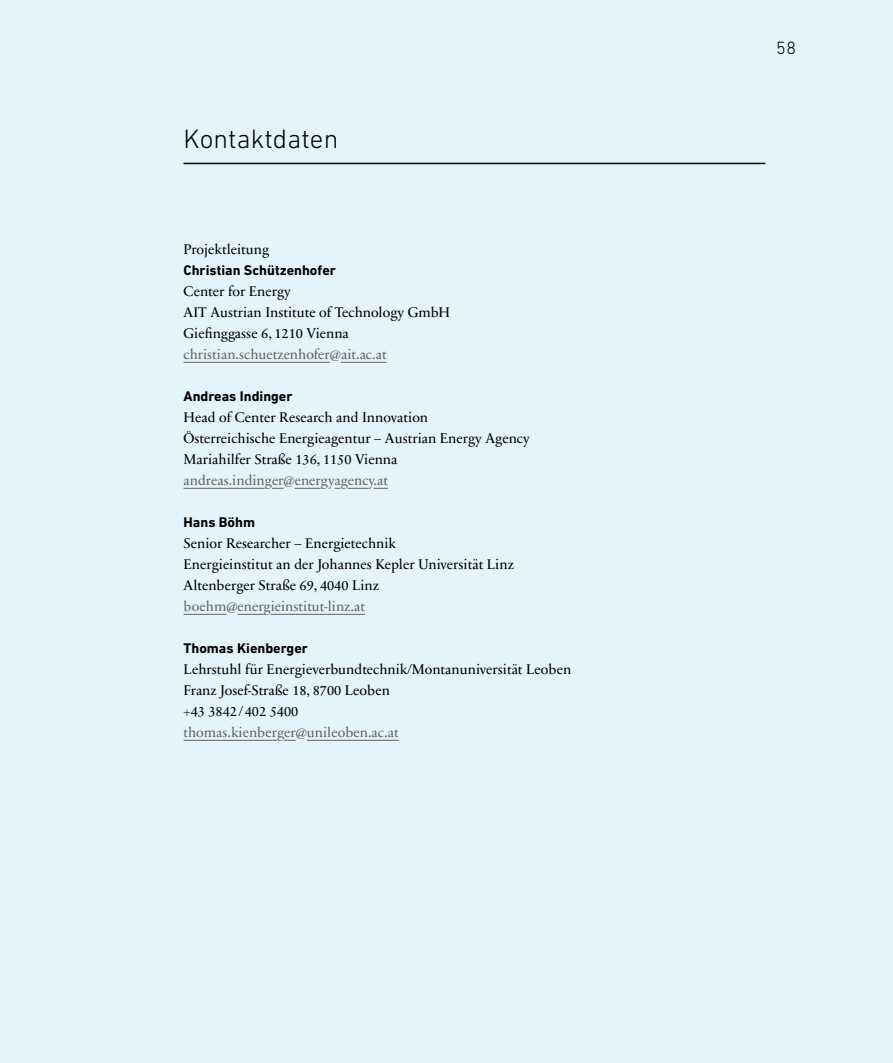
<style>
.page{position:relative;width:893px;height:1063px;background:#e4f4fc}
.page>*{position:absolute;margin:0;border:0;box-sizing:border-box;transform-origin:0 0}
.t1{font:300 27px "DIN Next LT Pro";letter-spacing:.005em;color:#000}
.t2{font:300 18px "DIN Next LT Pro";color:#000}
.t3{font:14.25px/21px "Sabon Next LT Pro";color:#000}
.t4{font:14.25px "Sabon Next LT Pro";color:#646363}
.t5{font:700 14.25px "DIN Next LT Pro";color:#000}
</style>
<div class="page">
<hr style="left:184px;top:163px;width:581px;height:1px;background:#000">
<hr style="left:184px;top:362px;width:146px;height:1px;background:#646363">
<hr style="left:341px;top:362px;width:46px;height:1px;background:#646363">
<hr style="left:184px;top:488px;width:81px;height:1px;background:#646363">
<svg style="left:272px;top:488px;width:12px;height:1px"></svg>
<svg style="left:295px;top:488px;width:26px;height:1px"></svg>
<svg style="left:348px;top:488px;width:40px;height:1px"></svg>
<hr style="left:184px;top:614px;width:42px;height:1px;background:#646363">
<svg style="left:237px;top:614px;width:27px;height:1px"></svg>
<hr style="left:271px;top:614px;width:94px;height:1px;background:#646363">
<hr style="left:184px;top:740px;width:93px;height:1px;background:#646363">
<svg style="left:284px;top:740px;width:12px;height:1px"></svg>
<hr style="left:307px;top:740px;width:92px;height:1px;background:#646363">
<h1 class="t1" style="left:184px;top:123px;width:156px">Kontaktdaten</h1>
<p class="t3" style="left:184px;top:238px;width:87px">Projektleitung</p>
<p class="t5" style="left:184px;top:261px;width:154px">Christian Schützenhofer</p>
<p class="t3" style="left:184px;top:280px;width:268px">Center for Energy<br>AIT Austrian Institute of Technology GmbH<br>Giefinggasse 6, 1210 Vienna</p>
<p class="t4" style="left:184px;top:343px;width:205px">christian.schuetzenhofer@ait.ac.at</p>
<p class="t5" style="left:184px;top:387px;width:110px">Andreas Indinger</p>
<p class="t3" style="left:184px;top:406px;width:348px">Head of Center Research and Innovation<br>Österreichische Energieagentur – Austrian Energy Agency<br>Mariahilfer Straße 136, 1150 Vienna</p>
<p class="t4" style="left:184px;top:469px;width:206px">andreas.indinger@energyagency.at</p>
<p class="t5" style="left:184px;top:513px;width:73px">Hans Böhm</p>
<p class="t3" style="left:184px;top:532px;width:332px">Senior Researcher – Energietechnik<br>Energieinstitut an der Johannes Kepler Universität Linz<br>Altenberger Straße 69, 4040 Linz</p>
<p class="t4" style="left:184px;top:595px;width:183px">boehm@energieinstitut-linz.at</p>
<p class="t5" style="left:184px;top:639px;width:126px">Thomas Kienberger</p>
<p class="t3" style="left:184px;top:658px;width:389px">Lehrstuhl für Energieverbundtechnik/Montanuniversität Leoben<br>Franz Josef-Straße 18, 8700 Leoben<br>+43 3842 /402 5400</p>
<p class="t4" style="left:184px;top:721px;width:217px">thomas.kienberger@unileoben.ac.at</p>
<p class="t2" style="left:776px;top:37px;width:22px">58</p>
</div>
